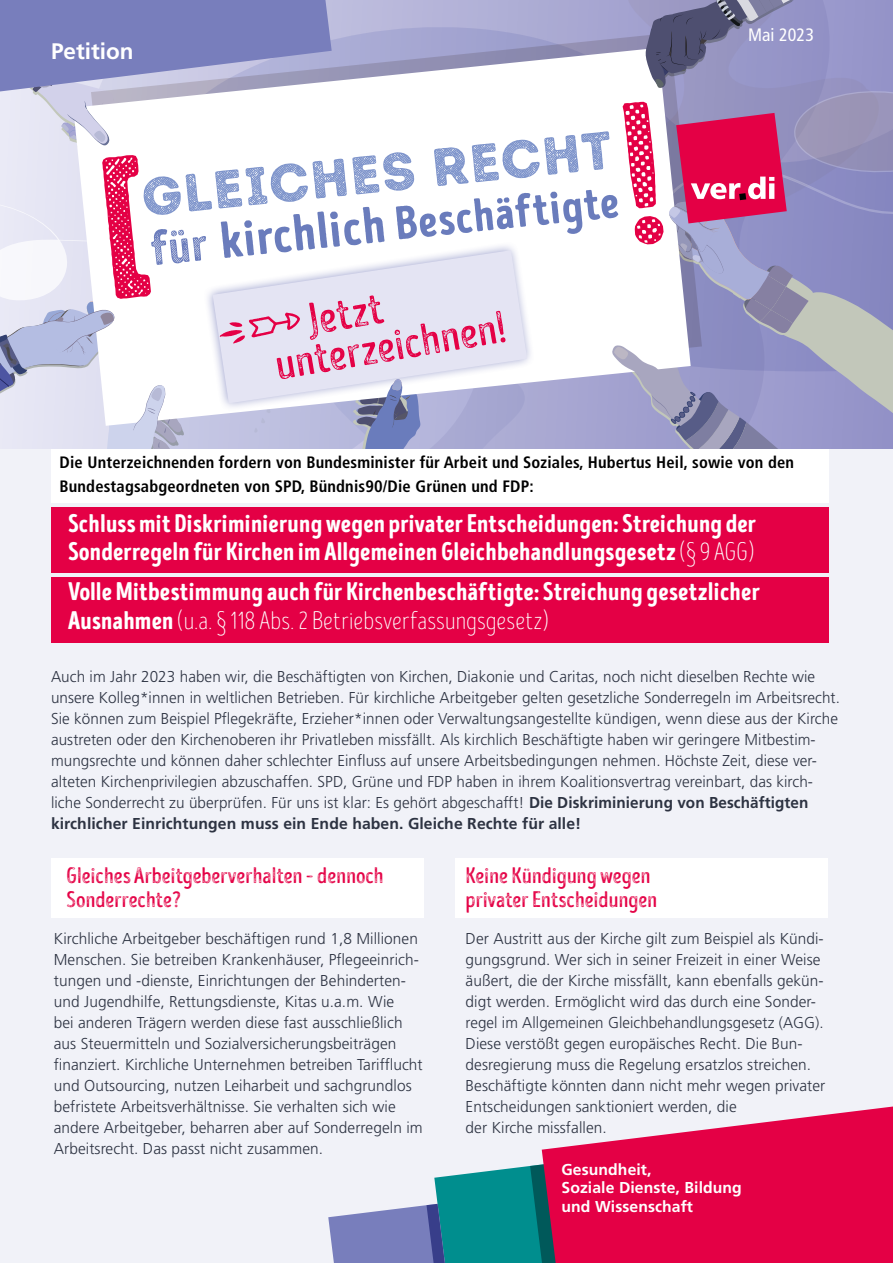
<style>
.page{position:relative;width:893px;height:1263px;background:#fff}
.page>*{position:absolute;margin:0;border:0;box-sizing:border-box;transform-origin:0 0}
.t1{font:53.25px "Intro Rust H2 Base";color:#7e94cb}
.t2{font:46.95px "Intro Head H Base";color:#6a7cbc}
.t3{font:45px/38.7px "Intro Head B G Base";color:#e40045}
.t4{font:25.5px/28.5px "Intro Head H Base";letter-spacing:.01em;color:#fff}
.t5{font:25.5px "Intro Head L Base";letter-spacing:.005em;color:#fff}
.t6{font:22.5px/24px "Intro Head B G Base";color:#e40045}
.t7{font:700 22.5px "Frutiger LT Pro";color:#fff}
.t8{font:condensed 18px "Frutiger LT Std";letter-spacing:.005em;color:#fff}
.t9{font:700 condensed 16.5px/24px "Frutiger LT Std";letter-spacing:.01em;color:#000}
.t10{font:300 15.75px/21px "Frutiger LT Std";letter-spacing:.005em;color:#2d3342}
.t11{font:700 15.75px/18.8px "Frutiger LT Std";letter-spacing:.005em;color:#fff}
.s1{font-family:"Intro Head H L Base";font-size:49.65px}
.s2{font-size:51.9px}
.s3{font-family:"Intro Head L Base"}
.s4{font-family:"Intro Head H Base"}
.s5{font-weight:700}
</style>
<div class="page">
<div style="left:0;top:137px;width:893px;height:1126px;background:#f1f2f8"></div>
<div style="left:51px;top:507px;width:778px;height:66px;background:#e40045"></div>
<div style="left:51px;top:577px;width:778px;height:66px;background:#e40045"></div>
<svg style="left:424px;top:0;width:221px;height:33px;background:#abaad3"></svg>
<svg style="left:332px;top:426px;width:265px;height:23px;background:#aaaad3"></svg>
<svg style="left:702px;top:88px;width:191px;height:13px;background:#9593be"></svg>
<svg style="left:332px;top:33px;width:370px;height:68px;background:#a1a1cb"></svg>
<svg style="left:332px;top:48px;width:359px;height:378px;fill:#fff"></svg>
<svg style="left:341px;top:414px;width:80px;height:35px;background:#8690c1"></svg>
<svg style="left:645px;top:0;width:248px;height:88px;background:#8887b3"></svg>
<svg style="left:434px;top:1166px;width:96px;height:97px;background:#179798"></svg>
<svg style="left:530px;top:1149px;width:12px;height:114px"></svg>
<svg style="left:542px;top:1106px;width:351px;height:157px;background:#e0255f"></svg>
<div style="left:51px;top:858px;width:372px;height:59px;background:#fff"></div>
<div style="left:51px;top:449px;width:778px;height:53px;background:#fff"></div>
<div style="left:455px;top:858px;width:372px;height:59px;background:#fff"></div>
<svg style="left:328px;top:1204px;width:158px;height:59px;background:#5d89b1"></svg>
<svg style="left:332px;top:239px;width:206px;height:175px;fill:#fff"></svg>
<svg style="left:332px;top:250px;width:195px;height:153px;fill:#e4e4f3"></svg>
<svg style="left:597px;top:101px;width:296px;height:348px"></svg>
<svg style="left:0;top:0;width:332px;height:449px"></svg>
<h3 class="t7" style="left:51px;top:38px;width:84px">Petition</h3>
<h1 class="t1" style="left:138px;top:165px;width:474px;rotate:-6deg">Gleiches Recht</h1>
<h2 class="t2" style="left:148px;top:221px;width:472px;rotate:-6deg"><span class="s1">für</span> <span class="s2">kirchlich</span> Beschäftigte</h2>
<h3 class="t3" style="left:266px;top:307px;width:234px;text-indent:37px;rotate:-9deg">Jetzt unterzeichnen!</h3>
<p class="t8" style="left:748px;top:24px;width:67px">Mai 2023</p>
<p class="t9" style="left:60px;top:450px;width:736px">Die Unterzeichnenden fordern von Bundesminister für Arbeit und Soziales, Hubertus Heil, sowie von den<br>Bundestagsabgeordneten von SPD, Bündnis90/Die Grünen und FDP:</p>
<h3 class="t4" style="left:68px;top:509px;width:690px">Schluss mit Diskriminierung wegen privater Entscheidungen: Streichung der<br>Sonderregeln für Kirchen im Allgemeinen Gleichbehandlungsgesetz <span class="s3">(§ 9 AGG)</span></h3>
<h3 class="t4" style="left:68px;top:577px;width:693px">Volle Mitbestimmung auch für Kirchenbeschäftigte: Streichung gesetzlicher</h3>
<h3 class="t5" style="left:68px;top:606px;width:482px"><span class="s4">Ausnahmen</span> (u.a. § 118 Abs. 2 Betriebsverfassungsgesetz)</h3>
<p class="t10" style="left:51px;top:666px;width:790px">Auch im Jahr 2023 haben wir, die Beschäftigten von Kirchen, Diakonie und Caritas, noch nicht dieselben Rechte wie unsere Kolleg*innen in weltlichen Betrieben. Für kirchliche Arbeitgeber gelten gesetzliche Sonderregeln im Arbeitsrecht.<br>Sie können zum Beispiel Pflegekräfte, Erzieher*innen oder Verwaltungsangestellte kündigen, wenn diese aus der Kirche austreten oder den Kirchenoberen ihr Privatleben missfällt. Als kirchlich Beschäftigte haben wir geringere Mitbestim&shy;mungsrechte und können daher schlechter Einfluss auf unsere Arbeitsbedingungen nehmen. Höchste Zeit, diese ver&shy;alteten Kirchenprivilegien abzuschaffen. SPD, Grüne und FDP haben in ihrem Koalitionsvertrag vereinbart, das kirch&shy;liche Sonderrecht zu überprüfen. Für uns ist klar: Es gehört abgeschafft! <span class="s5">Die Diskriminierung von Beschäftigten kirchlicher Einrichtungen muss ein Ende haben. Gleiche Rechte für alle!</span></p>
<h3 class="t6" style="left:67px;top:863px;width:319px">Gleiches Arbeitgeberverhalten – dennoch<br>Sonderrechte?</h3>
<p class="t10" style="left:54px;top:928px;width:370px">Kirchliche Arbeitgeber beschäftigen rund 1,8 Millionen Menschen. Sie betreiben Krankenhäuser, Pflegeeinrich&shy;tungen und -dienste, Einrichtungen der Behinderten&shy;und Jugendhilfe, Rettungsdienste, Kitas u.a.m. Wie<br>bei anderen Trägern werden diese fast ausschließlich aus Steuermitteln und Sozialversicherungsbeiträgen finanziert. Kirchliche Unternehmen betreiben Tarifflucht und Outsourcing, nutzen Leiharbeit und sachgrundlos befristete Arbeitsverhältnisse. Sie verhalten sich wie andere Arbeitgeber, beharren aber auf Sonderregeln im Arbeitsrecht. Das passt nicht zusammen.</p>
<h3 class="t6" style="left:466px;top:863px;width:193px">Keine Kündigung wegen privater Entscheidungen</h3>
<p class="t10" style="left:466px;top:928px;width:361px">Der Austritt aus der Kirche gilt zum Beispiel als Kündi&shy;gungsgrund. Wer sich in seiner Freizeit in einer Weise äußert, die der Kirche missfällt, kann ebenfalls gekün&shy;digt werden. Ermöglicht wird das durch eine Sonder&shy;regel im Allgemeinen Gleichbehandlungsgesetz (AGG).<br>Diese verstößt gegen europäisches Recht. Die Bun&shy;desregierung muss die Regelung ersatzlos streichen.<br>Beschäftigte könnten dann nicht mehr wegen privater Entscheidungen sanktioniert werden, die<br>der Kirche missfallen.</p>
<p class="t11" style="left:561px;top:1160px;width:182px">Gesundheit,<br>Soziale Dienste, Bildung und Wissenschaft</p>
</div>
